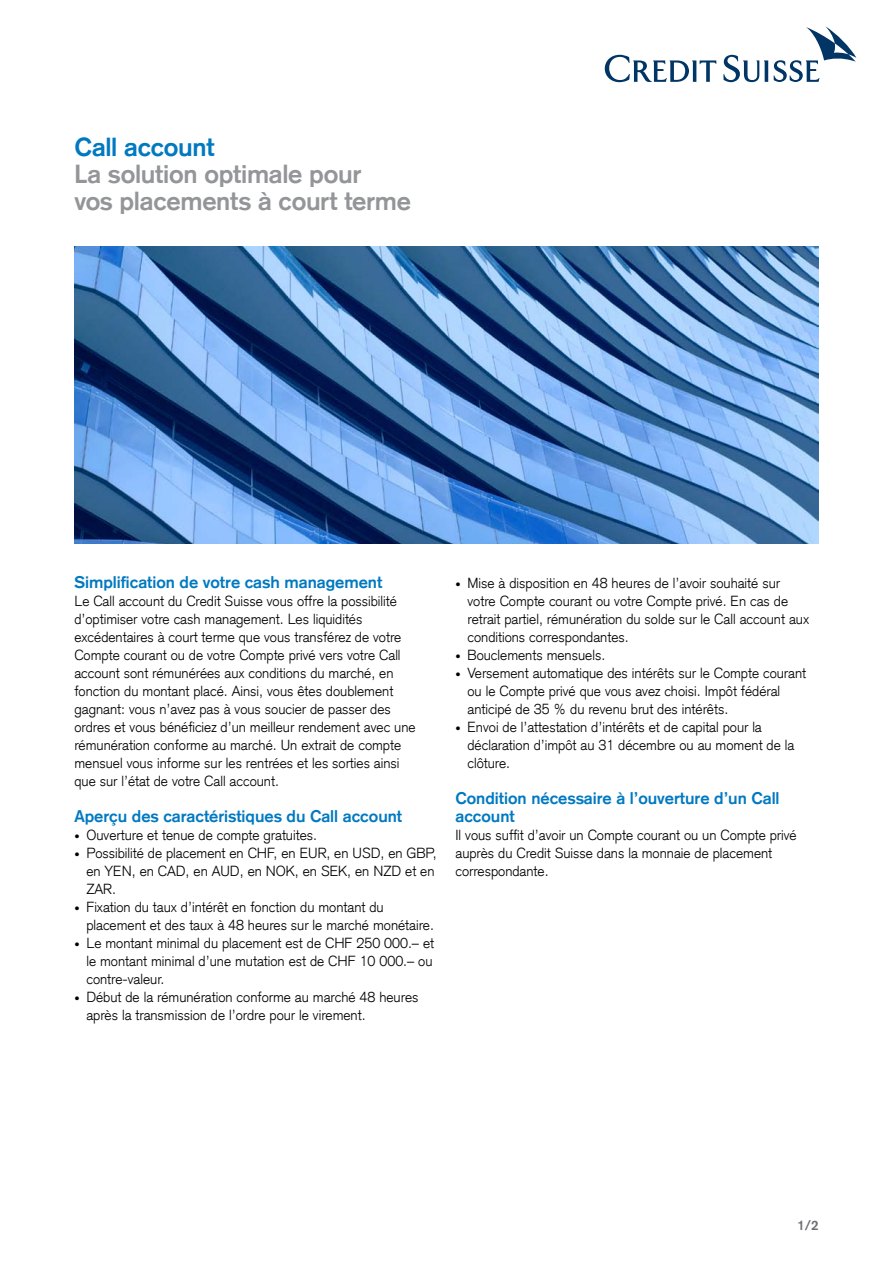
<style>
.page{position:relative;width:893px;height:1263px;background:#fff}
.page>*{position:absolute;margin:0;border:0;box-sizing:border-box;transform-origin:0 0}
.t1{font:700 25.5px/27px "Credit Suisse Type";letter-spacing:-.01em;color:#939598}
.t2{font:700 25.5px "Credit Suisse Type";letter-spacing:-.01em;color:#0079c1}
.t3{font:700 16.5px/18px "Credit Suisse Type";color:#0079c1}
.t4{font:300 14.25px/18px "Credit Suisse Type";color:#000}
.t5{font:700 13.5px "Credit Suisse Type";color:#6d6e71}
.s1{font-size:10.5px}
</style>
<div class="page">
<img style="left:74px;top:246px;width:745px;height:297px">
<svg style="left:605px;top:26px;width:251px;height:56px"></svg>
<h1 class="t2" style="left:74px;top:132px;width:142px">Call account</h1>
<h1 class="t1" style="left:74px;top:161px;width:338px">La solution optimale pour<br>vos placements à court terme</h1>
<p class="t3" style="left:74px;top:573px;width:309px">Simplification de votre cash management</p>
<p class="t4" style="left:74px;top:592px;width:343px">Le Call account du Credit Suisse vous offre la possibilité d’optimiser votre cash management. Les liquidités excédentaires à court terme que vous transférez de votre Compte courant ou de votre Compte privé vers votre Call account sont rémunérées aux conditions du marché, en fonction du montant placé. Ainsi, vous êtes doublement gagnant: vous n’avez pas à vous soucier de passer des ordres et vous bénéficiez d’un meilleur rendement avec une rémunération conforme au marché. Un extrait de compte mensuel vous informe sur les rentrées et les sorties ainsi que sur l’état de votre Call account.</p>
<p class="t3" style="left:74px;top:807px;width:329px">Aperçu des caractéristiques du Call account</p>
<p class="t4" style="left:74px;top:826px;width:244px"><span class="s1">•</span> Ouverture et tenue de compte gratuites.</p>
<p class="t4" style="left:86px;top:844px;width:352px;text-indent:-12px"><span class="s1">•</span> Possibilité de placement en CHF, en EUR, en USD, en GBP, en YEN, en CAD, en AUD, en NOK, en SEK, en NZD et en<br>ZAR.</p>
<p class="t4" style="left:86px;top:898px;width:349px;text-indent:-12px"><span class="s1">•</span> Fixation du taux d’intérêt en fonction du montant du placement et des taux à 48 heures sur le marché monétaire.</p>
<p class="t4" style="left:86px;top:934px;width:349px;text-align:justify;text-indent:-12px"><span class="s1">•</span> Le montant minimal du placement est de CHF 250 000.– et le montant minimal d’une mutation est de CHF 10 000.– ou contre-valeur.</p>
<p class="t4" style="left:86px;top:988px;width:334px;text-indent:-12px"><span class="s1">•</span> Début de la rémunération conforme au marché 48 heures après la transmission de l’ordre pour le virement.</p>
<p class="t4" style="left:467px;top:574px;width:343px;text-indent:-12px"><span class="s1">•</span> Mise à disposition en 48 heures de l’avoir souhaité sur votre Compte courant ou votre Compte privé. En cas de retrait partiel, rémunération du solde sur le Call account aux conditions correspondantes.</p>
<p class="t4" style="left:455px;top:646px;width:151px"><span class="s1">•</span> Bouclements mensuels.</p>
<p class="t4" style="left:467px;top:664px;width:340px;text-indent:-12px"><span class="s1">•</span> Versement automatique des intérêts sur le Compte courant ou le Compte privé que vous avez choisi. Impôt fédéral anticipé de 35 % du revenu brut des intérêts.</p>
<p class="t4" style="left:467px;top:718px;width:328px;text-indent:-12px"><span class="s1">•</span> Envoi de l’attestation d’intérêts et de capital pour la déclaration d’impôt au 31 décembre ou au moment de la clôture.</p>
<p class="t3" style="left:455px;top:789px;width:326px">Condition nécessaire à l’ouverture d’un Call account</p>
<p class="t4" style="left:455px;top:826px;width:343px">Il vous suffit d’avoir un Compte courant ou un Compte privé auprès du Credit Suisse dans la monnaie de placement correspondante.</p>
<p class="t5" style="left:797px;top:1217px;width:23px">1/2</p>
</div>
